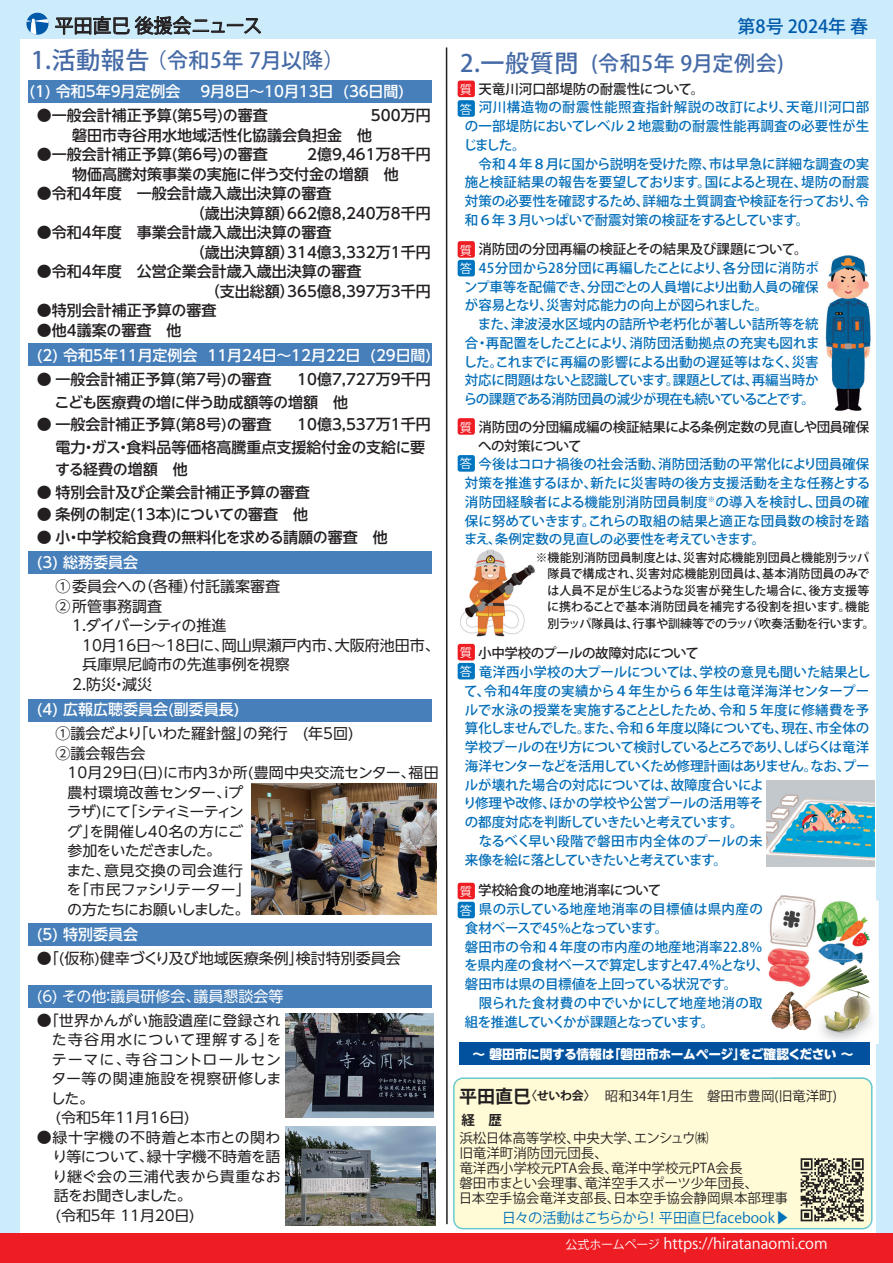
<style>
.page{position:relative;width:893px;height:1263px;background:#fff}
.page>*{position:absolute;margin:0;border:0;box-sizing:border-box;transform-origin:0 0}
.t1{font:500 21px "Koz Go Pro";letter-spacing:.025em;color:#456aa6}
.t2{font:18.9px "Koz Go Pro";color:#231f20}
.t3{font:500 18px "Koz Go Pro";color:#015aaa}
.t4{font:500 15px/19.5px "UD Shin Go NT Pro";color:#231f20}
.t5{font:15px/19.5px "UD Shin Go NT Pro";color:#231f20}
.t6{font:500 15px/25.5px "UD Shin Go NT Pro";color:#fff}
.t7{font:15px "Koz Go Pro";color:#fff}
.t8{font:15px "UD Shin Go NT Pro";color:#fff}
.t9{font:15px "UD Shin Go NT Pro";letter-spacing:-.075em;color:#231f20}
.t10{font:14.55px/19.5px "UD Shin Go NT Pro";letter-spacing:-.005em;color:#231f20}
.t11{font:14.55px "UD Shin Go NT Pro";letter-spacing:.055em;color:#231f20}
.t12{font:14.55px "UD Shin Go NT Pro";letter-spacing:.045em;color:#231f20}
.t13{font:14.25px "Koz Go Pro";color:#0072bc}
.t14{font:500 13.5px/18.8px "Koz Go Pro";letter-spacing:-.01em;color:#006db8}
.t15{font:13.5px/15px "Koz Go Pro";color:#231f20}
.t16{font:500 13.5px/18.8px "Koz Go Pro";letter-spacing:-.02em;color:#231f20}
.t17{font:500 13.5px "Koz Go Pro";color:#231f20}
.t18{font:700 13.5px "Koz Go Pro";color:#231f20}
.t19{font:800 12.75px "UD Shin Go NT Pro";letter-spacing:-.025em;color:#fff}
.t20{font:12.15px/19px "Koz Go Pro";color:#fff}
.t21{font:500 12px/16.5px "Koz Go Pro";letter-spacing:-.005em;color:#231f20}
.s1{font-size:24px}
.s2{font-weight:400}
.s3{font-weight:400;color:#231f20}
.s4{color:#231f20}
.s5{color:#fff}
.s6{font-size:15px}
.s7{font-weight:700;font-size:18px}
.s8{font-weight:700;font-size:12px}
.s9{font-size:12px}
</style>
<div class="page">
<div style="left:0;top:0;width:893px;height:1249px;background:#ccecfb"></div>
<div style="left:21px;top:39px;width:855px;height:1207px;background:#fff"></div>
<svg style="left:55px;top:16px;width:206px;height:19px"></svg>
<svg style="left:26px;top:13px;width:22px;height:22px"></svg>
<div style="left:453px;top:1077px;width:419px;height:152px;background:#fffbd6"></div>
<div style="left:28px;top:80px;width:404px;height:23px;background:#477fba"></div>
<div style="left:28px;top:343px;width:404px;height:23px;background:#477fba"></div>
<div style="left:28px;top:551px;width:404px;height:23px;background:#477fba"></div>
<div style="left:28px;top:924px;width:404px;height:22px;background:#477fba"></div>
<div style="left:28px;top:985px;width:404px;height:23px;background:#477fba"></div>
<div style="left:28px;top:699px;width:404px;height:22px;background:#477fba"></div>
<div style="left:0;top:1233px;width:893px;height:30px;background:#ee1d23"></div>
<hr style="left:446px;top:47px;width:2px;height:1177px;background:#231f20">
<svg style="left:801px;top:1158px;width:63px;height:63px;background:#908c7a"></svg>
<div style="left:458px;top:81px;width:17px;height:16px;background:#ee1d23;border-radius:2px"></div>
<div style="left:458px;top:100px;width:17px;height:17px;background:#0075bf;border-radius:2px"></div>
<div style="left:458px;top:241px;width:17px;height:17px;background:#ee1d23;border-radius:2px"></div>
<div style="left:458px;top:260px;width:17px;height:16px;background:#0075bf;border-radius:2px"></div>
<div style="left:458px;top:418px;width:17px;height:17px;background:#ee1d23;border-radius:2px"></div>
<div style="left:458px;top:455px;width:17px;height:17px;background:#0075bf;border-radius:2px"></div>
<div style="left:458px;top:644px;width:17px;height:16px;background:#ee1d23;border-radius:2px"></div>
<div style="left:458px;top:663px;width:17px;height:16px;background:#0075bf;border-radius:2px"></div>
<div style="left:458px;top:883px;width:17px;height:16px;background:#ee1d23;border-radius:2px"></div>
<div style="left:458px;top:902px;width:17px;height:16px;background:#0075bf;border-radius:2px"></div>
<img style="left:286px;top:1014px;width:147px;height:104px">
<img style="left:286px;top:1126px;width:149px;height:100px">
<img style="left:252px;top:783px;width:185px;height:132px">
<img style="left:766px;top:780px;width:109px;height:86px">
<img style="left:825px;top:255px;width:46px;height:156px">
<img style="left:778px;top:895px;width:35px;height:5px">
<img style="left:771px;top:1077px;width:101px;height:12px">
<img style="left:767px;top:900px;width:112px;height:144px">
<img style="left:790px;top:1079px;width:75px;height:1px">
<img style="left:790px;top:1077px;width:78px;height:2px">
<img style="left:852px;top:967px;width:17px;height:19px">
<img style="left:802px;top:967px;width:50px;height:42px">
<img style="left:824px;top:989px;width:48px;height:45px">
<img style="left:460px;top:549px;width:75px;height:88px">
<div style="left:459px;top:1042px;width:411px;height:23px;background:#01519e"></div>
<h2 class="t2" style="left:55px;top:13px;width:209px">平田直巳 後援会ニュース</h2>
<h3 class="t3" style="left:738px;top:15px;width:132px">第8号 2024年 春</h3>
<h1 class="t1" style="left:31px;top:47px;width:315px"><span class="s1">1.活動報告</span> （令和5年 7月以降）</h1>
<p class="t6" style="left:29px;top:78px;width:376px">(1) 令和5年9月定例会　 9月8日～10月13日 (36日間)</p>
<p class="t4" style="left:37px;top:105px;width:232px"><span class="s2">●</span>一般会計補正予算(第5号)の審査</p>
<p class="t4" style="left:72px;top:105px;width:360px;text-indent:299px">500万円磐田市寺谷用水地域活性化協議会負担金　他</p>
<p class="t4" style="left:37px;top:144px;width:232px"><span class="s2">●</span>一般会計補正予算(第6号)の審査</p>
<p class="t4" style="left:72px;top:144px;width:360px;text-indent:235px">2億9,461万8千円物価高騰対策事業の実施に伴う交付金の増額　他</p>
<p class="t4" style="left:190px;top:183px;width:242px;text-indent:-153px"><span class="s2">●</span>令和4年度　一般会計歳入歳出決算の審査<br>（歳出決算額）662億8,240万8千円</p>
<p class="t4" style="left:190px;top:222px;width:242px;text-indent:-153px"><span class="s2">●</span>令和4年度　事業会計歳入歳出決算の審査<br>（歳出決算額）314億3,332万1千円</p>
<p class="t4" style="left:197px;top:261px;width:235px;text-indent:-160px"><span class="s2">●</span>令和4年度　公営企業会計歳入歳出決算の審査<br>　（支出総額）365億8,397万3千円</p>
<p class="t4" style="left:37px;top:300px;width:241px"><span class="s2">●</span>特別会計補正予算の審査　　　　</p>
<p class="t6" style="left:37px;top:317px;width:396px"><span class="s3">●</span><span class="s4">他4議案の審査　他<br></span>(2) 令和5年11月定例会 11月24日～12月22日 (29日間)</p>
<p class="t4" style="left:37px;top:369px;width:236px"><span class="s2">●</span> 一般会計補正予算(第7号)の審査</p>
<p class="t4" style="left:55px;top:368px;width:378px;line-height:22.5px;text-indent:243px">10億7,727万9千円こども医療費の増に伴う助成額等の増額　他</p>
<p class="t4" style="left:37px;top:414px;width:236px"><span class="s2">●</span> 一般会計補正予算(第8号)の審査</p>
<p class="t4" style="left:55px;top:413px;width:377px;line-height:22.5px;text-indent:242px">10億3,537万1千円電力・ガス・食料品等価格高騰重点支援給付金の支給に要する経費の増額　他</p>
<p class="t4" style="left:37px;top:482px;width:335px"><span class="s2">●</span> 特別会計及び企業会計補正予算の審査　　　　</p>
<p class="t4" style="left:37px;top:504px;width:273px"><span class="s2">●</span> 条例の制定(13本)についての審査　他</p>
<p class="t4" style="left:37px;top:524px;width:352px;line-height:25.5px"><span class="s2">●</span> 小・中学校給食費の無料化を求める請願の審査　他<span class="s5">(3) 総務委員会</span></p>
<p class="t5" style="left:56px;top:576px;width:226px">① 委員会への（各種）付託議案審査</p>
<p class="t5" style="left:56px;top:596px;width:108px">② 所管事務調査</p>
<p class="t9" style="left:72px;top:613px;width:171px">1.ダイバーシティの推進　</p>
<p class="t5" style="left:82px;top:635px;width:359px">10月16日～18日に、岡山県瀬戸内市、大阪府池田市、</p>
<p class="t5" style="left:82px;top:654px;width:209px">兵庫県尼崎市の先進事例を視察</p>
<p class="t5" style="left:72px;top:674px;width:82px">2.防災・減災</p>
<p class="t6" style="left:37px;top:696px;width:204px">(4) 広報広聴委員会(副委員長)</p>
<p class="t5" style="left:29px;top:723px;width:326px;text-indent:26px">①議会だより「いわた羅針盤」の発行　(年5回)　 ②議会報告会</p>
<p class="t10" style="left:66px;top:763px;width:374px">10月29日(日)に市内3か所(豊岡中央交流センター、福田農村環境改善センター、iプ<br>ラザ)にて「シティミーティン<br>グ」を開催し40名の方にご<br>参加をいただきました。<br>また、意見交換の司会進行<br>を「市民ファシリテーター」<br>の方たちにお願いしました。</p>
<p class="t6" style="left:37px;top:921px;width:103px">(5) 特別委員会</p>
<p class="t5" style="left:37px;top:948px;width:365px">●「(仮称)健幸づくり及び地域医療条例」検討特別委員会</p>
<p class="t8" style="left:37px;top:984px;width:248px">(6) その他：議員研修会、議員懇談会等</p>
<p class="t10" style="left:37px;top:1010px;width:245px"><span class="s6">●</span>「世界かんがい施設遺産に登録され</p>
<p class="t11" style="left:52px;top:1028px;width:231px">た寺谷用水について理解する」を</p>
<p class="t11" style="left:52px;top:1047px;width:231px">テーマに、寺谷コントロールセン</p>
<p class="t12" style="left:52px;top:1067px;width:231px">ター等の関連施設を視察研修しま</p>
<p class="t10" style="left:51px;top:1088px;width:45px">した。</p>
<p class="t10" style="left:56px;top:1108px;width:136px">(令和５年11月16日)</p>
<p class="t10" style="left:53px;top:1127px;width:230px;text-indent:-16px"><span class="s6">●</span>緑十字機の不時着と本市との関わり等について、緑十字機不時着を語り継ぐ会の三浦代表から貴重なお話をお聞きしました。<br>(令和５年 11月20日)</p>
<h1 class="t1" style="left:460px;top:49px;width:325px"><span class="s1">2.一般質問</span> (令和5年 9月定例会)</h1>
<p class="t17" style="left:465px;top:80px;width:241px">　天竜川河口部堤防の耐震性について。</p>
<p class="t14" style="left:463px;top:99px;width:408px;text-indent:16px">河川構造物の耐震性能照査指針解説の改訂により、天竜川河口部の一部堤防においてレベル２地震動の耐震性能再調査の必要性が生じました。<br>　令和４年８月に国から説明を受けた際、市は早急に詳細な調査の実施と検証結果の報告を要望しております。国によると現在、堤防の耐震対策の必要性を確認するため、詳細な土質調査や検証を行っており、令和６年３月いっぱいで耐震対策の検証をするとしています。</p>
<p class="t16" style="left:465px;top:240px;width:344px">　消防団の分団再編の検証とその結果及び課題について。</p>
<p class="t14" style="left:463px;top:259px;width:358px;text-indent:16px">45分団から28分団に再編したことにより、各分団に消防ポンプ車等を配備でき、分団ごとの人員増により出動人員の確保が容易となり、災害対応能力の向上が図られました。<br>　また、津波浸水区域内の詰所や老朽化が著しい詰所等を統合・再配置をしたことにより、消防団活動拠点の充実も図れました。これまでに再編の影響による出動の遅延等はなく、災害対応に問題はないと認識しています。課題としては、再編当時からの課題である消防団員の減少が現在も続いていることです。</p>
<p class="t16" style="left:465px;top:418px;width:406px">　消防団の分団編成編の検証結果による条例定数の見直しや団員確保　への対策について</p>
<p class="t14" style="left:464px;top:456px;width:408px;text-align:justify;text-indent:14px">今後はコロナ禍後の社会活動、消防団活動の平常化により団員確保対策を推進するほか、新たに災害時の後方支援活動を主な任務とする消防団経験者による機能別消防団員制度<sup>※</sup>の導入を検討し、団員の確保に努めていきます。これらの取組の結果と適正な団員数の検討を踏まえ、条例定数の見直しの必要性を考えていきます。</p>
<p class="t21" style="left:547px;top:550px;width:329px;text-indent:-12px">※機能別消防団員制度とは、災害対応機能別団員と機能別ラッパ隊員で構成され、災害対応機能別団員は、基本消防団員のみでは人員不足が生じるような災害が発生した場合に、後方支援等に携わることで基本消防団員を補完する役割を担います。機能別ラッパ隊員は、行事や訓練等でのラッパ吹奏活動を行います。</p>
<p class="t16" style="left:465px;top:645px;width:236px">　小中学校のプールの故障対応について</p>
<p class="t14" style="left:463px;top:663px;width:409px;text-indent:15px">竜洋西小学校の大プールについては、学校の意見も聞いた結果として、令和4年度の実績から４年生から６年生は竜洋海洋センタープールで水泳の授業を実施することとしたため、令和５年度に修繕費を予算化しませんでした。また、令和６年度以降についても、現在、市全体の学校プールの在り方について検討しているところであり、しばらくは竜洋海洋センターなどを活用していくため修理計画はありません。なお、プールが壊れた場合の対応については、故障度合いによ<br>り修理や改修、ほかの学校や公営プールの活用等そ<br>の都度対応を判断していきたいと考えています。<br>　なるべく早い段階で磐田市内全体のプールの未<br>来像を絵に落としていきたいと考えています。</p>
<p class="t16" style="left:465px;top:882px;width:198px">　学校給食の地産地消率について</p>
<p class="t14" style="left:464px;top:900px;width:307px">　県の示している地産地消率の目標値は県内産の食材ベースで45％となっています。<br>磐田市の令和４年度の市内産の地産地消率22.8％を県内産の食材ベースで算定しますと47.4％となり、磐田市は県の目標値を上回っている状況です。<br>　限られた食材費の中でいかにして地産地消の取組を推進していくかが課題となっています。</p>
<p class="t20" style="left:460px;top:80px;width:14px;line-height:19.6px">質答</p>
<p class="t20" style="left:460px;top:241px;width:14px">質答</p>
<p class="t20" style="left:460px;top:418px;width:14px">質</p>
<p class="t20" style="left:460px;top:455px;width:14px">答</p>
<p class="t20" style="left:460px;top:643px;width:14px">質答</p>
<p class="t20" style="left:460px;top:882px;width:14px">質答</p>
<p class="t19" style="left:472px;top:1043px;width:382px">～ 磐田市に関する情報は「磐田市ホームページ」をご確認ください ～</p>
<p class="t15" style="left:459px;top:1089px;width:379px"><span class="s7">平田直巳</span><span class="s8">〈せいわ会〉</span> 昭和34年1月生　磐田市豊岡(旧竜洋町)</p>
<p class="t18" style="left:461px;top:1111px;width:42px">経　歴</p>
<p class="t15" style="left:459px;top:1130px;width:331px">浜松日体高等学校、中央大学、エンシュウ㈱<br>旧竜洋町消防団元団長、<br>竜洋西小学校元PTA会長、竜洋中学校元PTA会長<br>磐田市まとい会理事、竜洋空手スポーツ少年団長、<br>日本空手協会竜洋支部長、日本空手協会静岡県本部理事</p>
<p class="t13" style="left:502px;top:1209px;width:289px">日々の活動はこちらから！平田直巳facebook▶</p>
<p class="t7" style="left:565px;top:1234px;width:264px"><span class="s9">公式ホームページ</span> https://hiratanaomi.com</p>
</div>
